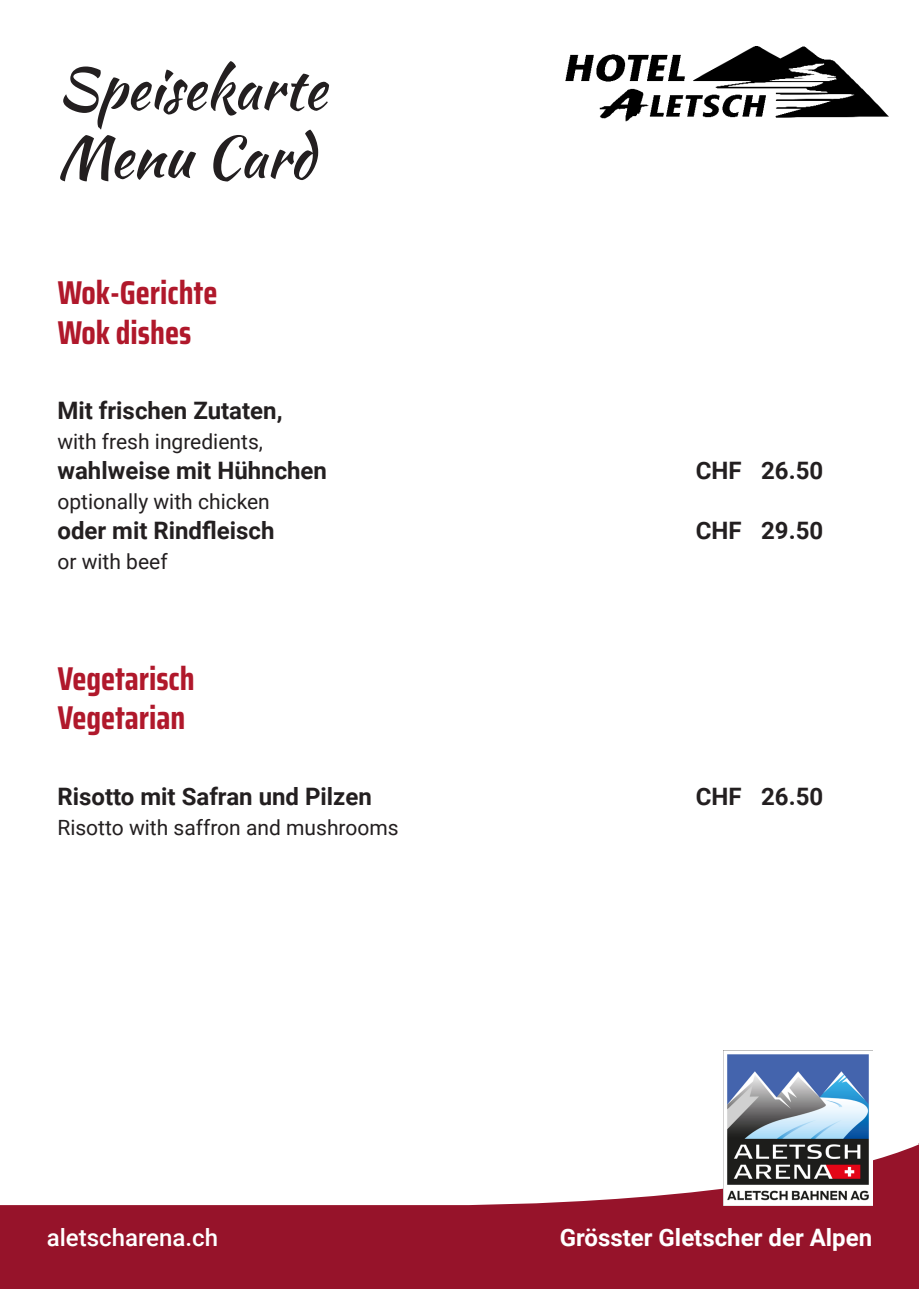
<style>
.page{position:relative;width:919px;height:1289px;background:#fff}
.page>*{position:absolute;margin:0;border:0;box-sizing:border-box;transform-origin:0 0}
.t1{font:57px/68.4px "Kaushan Script";color:#231f20}
.t2{font:700 33px/39.6px "Saira Condensed";color:#b0182b}
.t3{font:700 24px "Roboto";color:#231f20}
.t4{font:700 24px "Roboto";color:#fff}
.t5{font:500 24px "Roboto";color:#fff}
.t6{font:21px "Roboto";color:#231f20}
</style>
<div class="page">
<div style="left:0;top:1206px;width:918px;height:82px;background:#96132a"></div>
<svg style="left:0;top:1145px;width:918px;height:61px"></svg>
<img style="left:723px;top:1050px;width:149px;height:154px">
<img style="left:565px;top:47px;width:323px;height:75px">
<h1 class="t1" style="left:57px;top:54px;width:270px">Speisekarte<br>Menu Card</h1>
<h2 class="t2" style="left:57px;top:272px;width:161px">Wok-Gerichte<br>Wok dishes</h2>
<p class="t3" style="left:57px;top:394px;width:226px">Mit frischen Zutaten,</p>
<p class="t6" style="left:57px;top:427px;width:207px">with fresh ingredients,</p>
<p class="t3" style="left:57px;top:454px;width:271px">wahlweise mit Hühnchen</p>
<p class="t3" style="left:695px;top:454px;width:129px">CHF 26.50</p>
<p class="t6" style="left:57px;top:487px;width:214px">optionally with chicken</p>
<p class="t3" style="left:57px;top:514px;width:218px">oder mit Rindfleisch</p>
<p class="t3" style="left:695px;top:514px;width:129px">CHF 29.50</p>
<p class="t6" style="left:57px;top:547px;width:112px">or with beef</p>
<h2 class="t2" style="left:57px;top:658px;width:139px">Vegetarisch<br>Vegetarian</h2>
<p class="t3" style="left:57px;top:779px;width:316px">Risotto mit Safran und Pilzen</p>
<p class="t3" style="left:695px;top:779px;width:129px">CHF 26.50</p>
<p class="t6" style="left:57px;top:812px;width:343px">Risotto with saffron and mushrooms</p>
<p class="t5" style="left:47px;top:1220px;width:173px">aletscharena.ch</p>
<p class="t4" style="left:559px;top:1220px;width:314px">Grösster Gletscher der Alpen</p>
</div>
